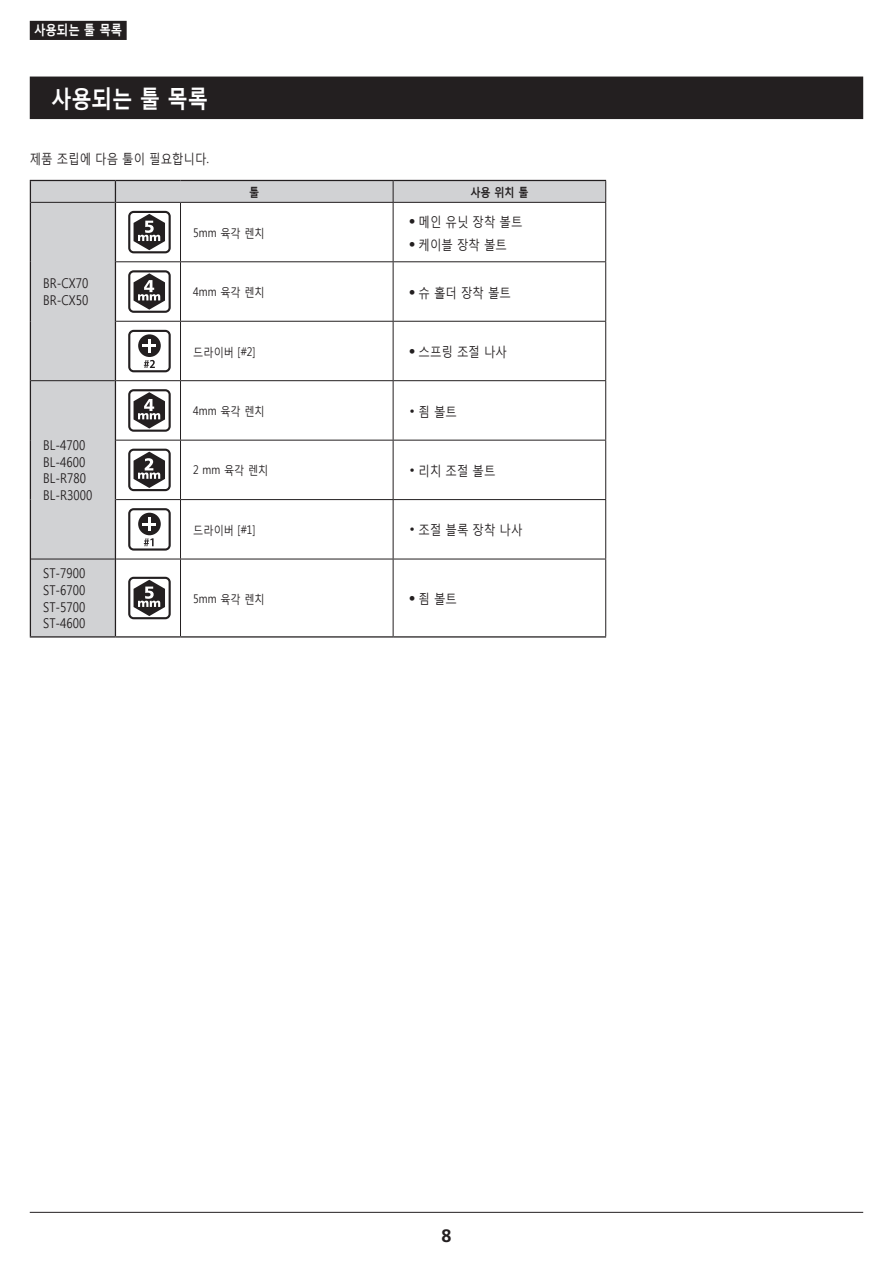
<style>
.page{position:relative;width:893px;height:1263px;background:#fff}
.page>*{position:absolute;margin:0;border:0;box-sizing:border-box;transform-origin:0 0}
.t1{font:700 24px "Malgun Gothic";color:#fff;scale:.85 1}
.t2{font:700 18px "Frutiger LT Pro";color:#231f20}
.t3{font:13.5px/16.8px "Malgun Gothic";color:#231f20;scale:.85 1}
.t4{font:700 13.5px "Malgun Gothic";color:#fff;scale:.85 1}
.t5{font:12px "Malgun Gothic";color:#231f20;scale:.85 1}
.t6{font:700 12px "Malgun Gothic";color:#231f20;scale:.85 1}
.s1{font-family:"Frutiger LT Pro"}
.s2{font-family:"Arial"}
</style>
<div class="page">
<hr style="left:30px;top:1212px;width:833px;height:1px;background:#231f20">
<div style="left:30px;top:21px;width:97px;height:19px;background:#231f20"></div>
<div style="left:30px;top:77px;width:833px;height:42px;background:#231f20"></div>
<svg style="left:31px;top:181px;width:574px;height:455px"></svg>
<svg style="left:393px;top:181px;width:1px;height:21px"></svg>
<svg style="left:605px;top:181px;width:1px;height:21px"></svg>
<hr style="left:31px;top:202px;width:84px;height:1px;background:#231f20">
<hr style="left:116px;top:202px;width:64px;height:1px;background:#231f20">
<hr style="left:180px;top:202px;width:213px;height:1px;background:#231f20">
<hr style="left:180px;top:203px;width:1px;height:58px;background:#231f20">
<hr style="left:393px;top:202px;width:213px;height:1px;background:#231f20">
<hr style="left:393px;top:203px;width:1px;height:58px;background:#231f20">
<hr style="left:605px;top:203px;width:1px;height:58px;background:#231f20">
<hr style="left:116px;top:261px;width:64px;height:1px;background:#231f20">
<hr style="left:180px;top:261px;width:213px;height:1px;background:#231f20">
<hr style="left:180px;top:262px;width:1px;height:59px;background:#231f20">
<hr style="left:393px;top:261px;width:213px;height:1px;background:#231f20">
<hr style="left:393px;top:262px;width:1px;height:59px;background:#231f20">
<hr style="left:605px;top:262px;width:1px;height:59px;background:#231f20">
<hr style="left:116px;top:321px;width:64px;height:1px;background:#231f20">
<hr style="left:180px;top:321px;width:213px;height:1px;background:#231f20">
<hr style="left:180px;top:322px;width:1px;height:58px;background:#231f20">
<hr style="left:393px;top:321px;width:213px;height:1px;background:#231f20">
<hr style="left:393px;top:322px;width:1px;height:58px;background:#231f20">
<hr style="left:605px;top:322px;width:1px;height:58px;background:#231f20">
<hr style="left:31px;top:380px;width:84px;height:1px;background:#231f20">
<hr style="left:116px;top:380px;width:64px;height:1px;background:#231f20">
<hr style="left:180px;top:380px;width:213px;height:1px;background:#231f20">
<hr style="left:180px;top:381px;width:1px;height:59px;background:#231f20">
<hr style="left:393px;top:380px;width:213px;height:1px;background:#231f20">
<hr style="left:393px;top:381px;width:1px;height:59px;background:#231f20">
<hr style="left:605px;top:381px;width:1px;height:59px;background:#231f20">
<hr style="left:116px;top:440px;width:64px;height:1px;background:#231f20">
<hr style="left:180px;top:440px;width:213px;height:1px;background:#231f20">
<hr style="left:180px;top:440px;width:1px;height:59px;background:#231f20">
<hr style="left:393px;top:440px;width:213px;height:1px;background:#231f20">
<hr style="left:393px;top:440px;width:1px;height:59px;background:#231f20">
<hr style="left:605px;top:440px;width:1px;height:59px;background:#231f20">
<hr style="left:116px;top:499px;width:64px;height:1px;background:#231f20">
<hr style="left:180px;top:499px;width:213px;height:1px;background:#231f20">
<hr style="left:180px;top:500px;width:1px;height:59px;background:#231f20">
<hr style="left:393px;top:499px;width:213px;height:1px;background:#231f20">
<hr style="left:393px;top:500px;width:1px;height:59px;background:#231f20">
<hr style="left:605px;top:500px;width:1px;height:59px;background:#231f20">
<hr style="left:31px;top:559px;width:84px;height:1px;background:#231f20">
<hr style="left:116px;top:559px;width:64px;height:1px;background:#231f20">
<hr style="left:180px;top:559px;width:213px;height:1px;background:#231f20">
<hr style="left:180px;top:559px;width:1px;height:77px;background:#231f20">
<hr style="left:393px;top:559px;width:213px;height:1px;background:#231f20">
<hr style="left:393px;top:559px;width:1px;height:77px;background:#231f20">
<hr style="left:605px;top:559px;width:1px;height:77px;background:#231f20">
<hr style="left:30px;top:180px;width:85px;height:1px;background:#231f20">
<svg style="left:30px;top:181px;width:1px;height:21px"></svg>
<hr style="left:115px;top:180px;width:65px;height:1px;background:#231f20">
<svg style="left:115px;top:181px;width:1px;height:21px"></svg>
<hr style="left:180px;top:180px;width:213px;height:1px;background:#231f20">
<hr style="left:393px;top:180px;width:213px;height:1px;background:#231f20">
<hr style="left:30px;top:202px;width:1px;height:60px;background:#231f20">
<hr style="left:115px;top:202px;width:1px;height:60px;background:#231f20">
<hr style="left:30px;top:262px;width:1px;height:59px;background:#231f20">
<hr style="left:115px;top:262px;width:1px;height:59px;background:#231f20">
<hr style="left:30px;top:321px;width:1px;height:60px;background:#231f20">
<hr style="left:115px;top:321px;width:1px;height:60px;background:#231f20">
<hr style="left:30px;top:381px;width:1px;height:59px;background:#231f20">
<hr style="left:115px;top:381px;width:1px;height:59px;background:#231f20">
<hr style="left:30px;top:440px;width:1px;height:60px;background:#231f20">
<hr style="left:115px;top:440px;width:1px;height:60px;background:#231f20">
<hr style="left:30px;top:500px;width:1px;height:59px;background:#231f20">
<hr style="left:115px;top:500px;width:1px;height:59px;background:#231f20">
<hr style="left:30px;top:559px;width:1px;height:77px;background:#231f20">
<hr style="left:115px;top:559px;width:1px;height:77px;background:#231f20">
<hr style="left:30px;top:636px;width:85px;height:1px;background:#231f20">
<hr style="left:115px;top:636px;width:65px;height:1px;background:#231f20">
<hr style="left:180px;top:636px;width:213px;height:1px;background:#231f20">
<hr style="left:393px;top:636px;width:213px;height:1px;background:#231f20">
<svg style="left:128px;top:211px;width:43px;height:42px"></svg>
<svg style="left:128px;top:270px;width:43px;height:43px"></svg>
<svg style="left:128px;top:330px;width:43px;height:42px"></svg>
<hr style="left:148px;top:339px;width:3px;height:14px;background:#fff">
<svg style="left:128px;top:389px;width:43px;height:43px"></svg>
<svg style="left:128px;top:449px;width:43px;height:42px"></svg>
<svg style="left:128px;top:508px;width:43px;height:42px"></svg>
<hr style="left:148px;top:517px;width:3px;height:14px;background:#fff">
<svg style="left:128px;top:577px;width:43px;height:42px"></svg>
<p class="t4" style="left:34px;top:21px;width:105px">사용되는 툴 목록</p>
<h1 class="t1" style="left:51px;top:83px;width:186px">사용되는 툴 목록</h1>
<p class="t3" style="left:30px;top:150px;width:212px">제품 조립에 다음 툴이 필요합니다.</p>
<p class="t6" style="left:249px;top:185px;width:14px">툴</p>
<p class="t6" style="left:470px;top:185px;width:70px">사용 위치 툴</p>
<p class="t3" style="left:43px;top:275px;width:55px">BR-CX70<br>BR-CX50</p>
<p class="t3" style="left:43px;top:437px;width:59px">BL-4700<br>BL-4600<br>BL-R780<br>BL-R3000</p>
<p class="t3" style="left:43px;top:565px;width:51px;text-align:justify">ST-7900<br>ST-6700<br>ST-5700<br>ST-4600</p>
<p class="t5" style="left:193px;top:225px;width:86px">5mm 육각 렌치</p>
<p class="t3" style="left:409px;top:213px;width:135px"><span class="s1">•</span> 메인 유닛 장착 볼트</p>
<p class="t3" style="left:409px;top:236px;width:117px"><span class="s1">•</span> 케이블 장착 볼트</p>
<p class="t5" style="left:193px;top:285px;width:86px">4mm 육각 렌치</p>
<p class="t3" style="left:409px;top:284px;width:122px"><span class="s1">•</span> 슈 홀더 장착 볼트</p>
<p class="t5" style="left:193px;top:344px;width:75px">드라이버 [#2]</p>
<p class="t3" style="left:409px;top:343px;width:117px"><span class="s1">•</span> 스프링 조절 나사</p>
<p class="t5" style="left:193px;top:404px;width:86px">4mm 육각 렌치</p>
<p class="t3" style="left:410px;top:402px;width:57px"><span class="s2">•</span> 죔 볼트</p>
<p class="t5" style="left:193px;top:463px;width:90px">2 mm 육각 렌치</p>
<p class="t3" style="left:410px;top:462px;width:102px"><span class="s2">•</span> 리치 조절 볼트</p>
<p class="t5" style="left:193px;top:523px;width:75px">드라이버 [#1]</p>
<p class="t3" style="left:410px;top:521px;width:134px"><span class="s2">•</span> 조절 블록 장착 나사</p>
<p class="t5" style="left:193px;top:591px;width:86px">5mm 육각 렌치</p>
<p class="t3" style="left:409px;top:590px;width:58px"><span class="s1">•</span> 죔 볼트</p>
<h2 class="t2" style="left:441px;top:1224px;width:12px">8</h2>
</div>
